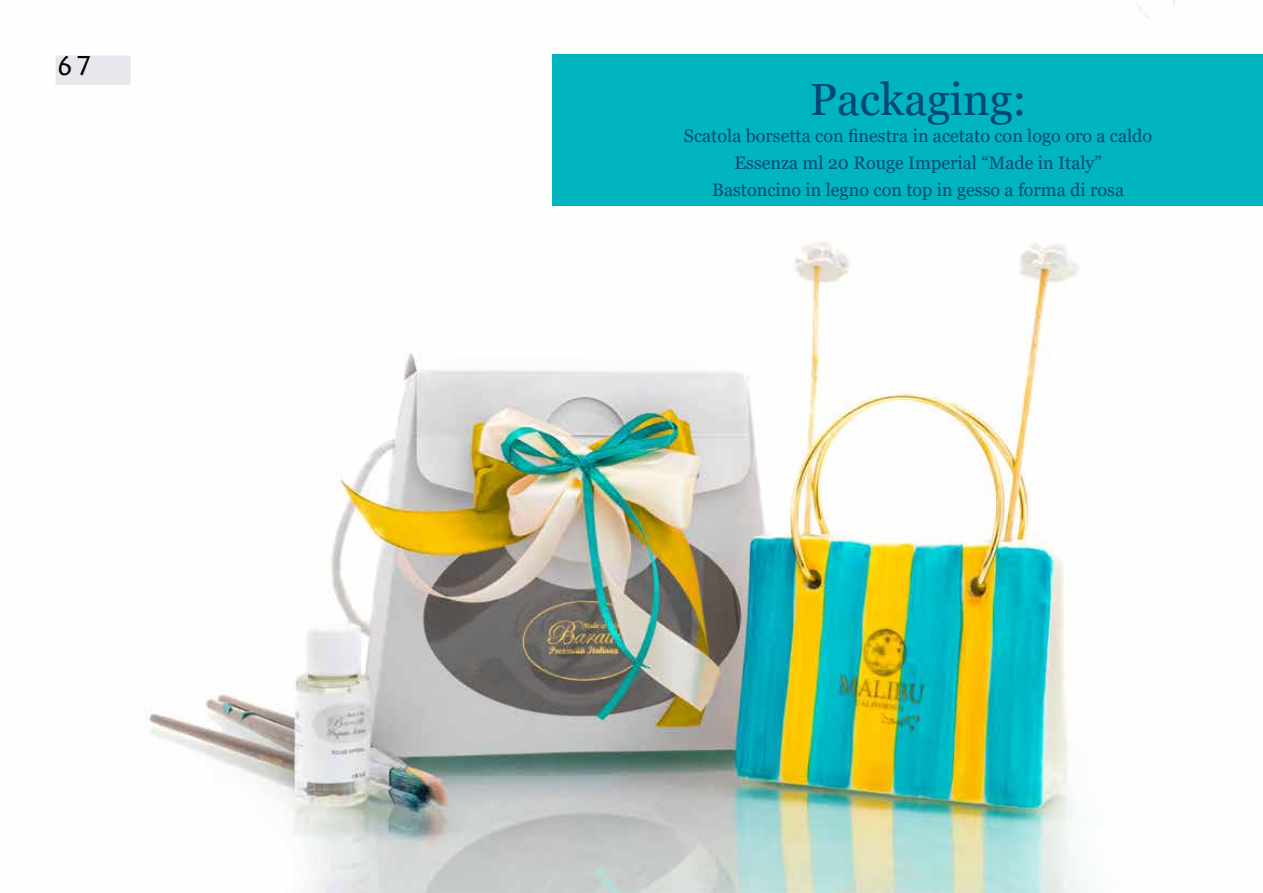
<style>
.page{position:relative;width:1263px;height:893px;background:#fff}
.page>*{position:absolute;margin:0;border:0;box-sizing:border-box;transform-origin:0 0}
.t1{font:45px "Georgia";color:#004777}
.t2{font:27px "Lithos Pro";color:#000}
.t3{font:18px/27px "Georgia";color:#004777;text-align:center}
</style>
<div class="page">
<img style="left:145px;top:0;width:1030px;height:893px">
<div style="left:552px;top:54px;width:711px;height:152px;background:#00b5bd"></div>
<div style="left:55px;top:55px;width:76px;height:31px;background:#e7e7ed"></div>
<div style="left:54px;top:54px;width:78px;height:32px;border:2px solid #fff"></div>
<h2 class="t2" style="left:56px;top:50px;width:40px">67</h2>
<h1 class="t1" style="left:810px;top:72px;width:219px">Packaging:</h1>
<p class="t3" style="left:684px;top:122px;width:470px">Scatola borsetta con finestra in acetato con logo oro a caldo<br>Essenza ml 20 Rouge Imperial “Made in Italy”<br>Bastoncino in legno con top in gesso a forma di rosa</p>
</div>
